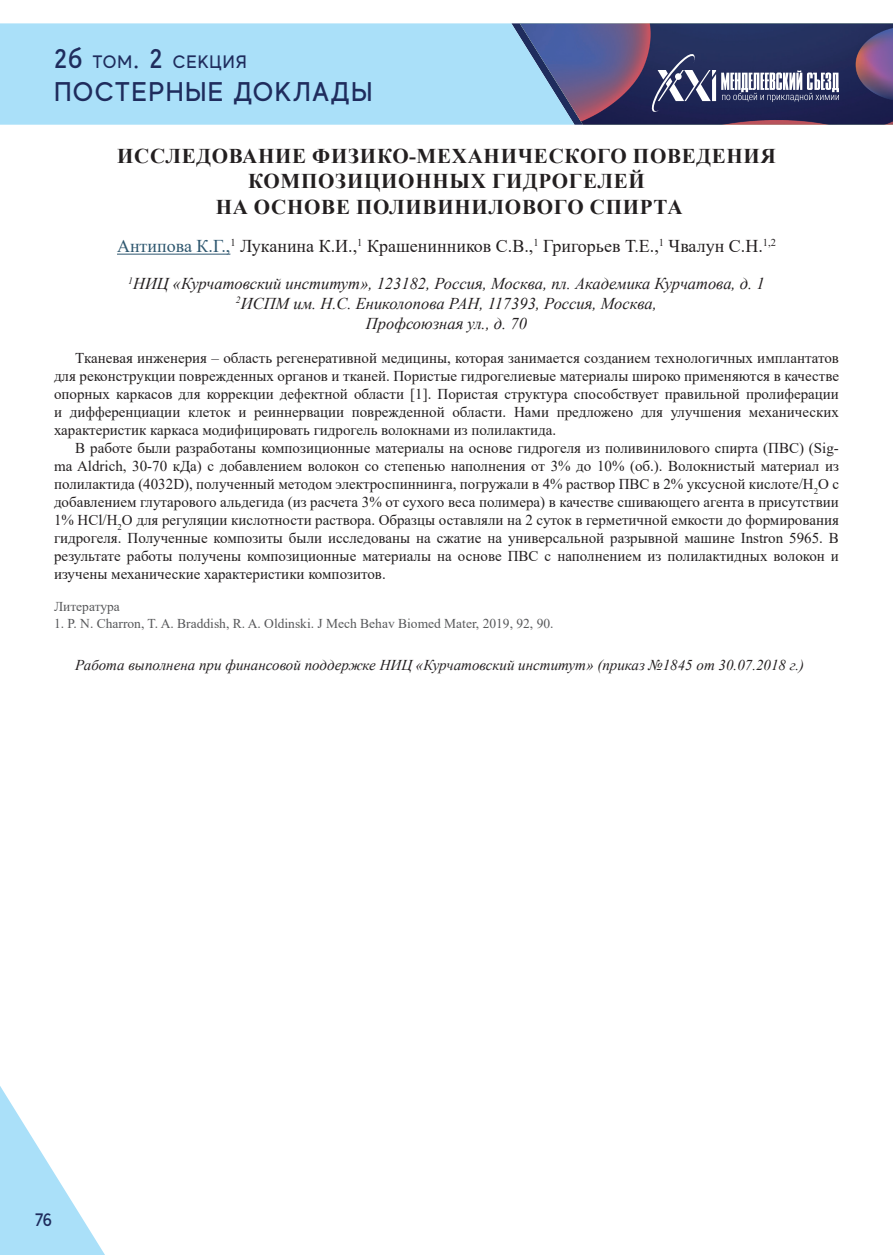
<style>
.page{position:relative;width:893px;height:1255px;background:#fff}
.page>*{position:absolute;margin:0;border:0;box-sizing:border-box;transform-origin:0 0}
.t1{font:500 27px "MADE Evolve Sans";letter-spacing:.05em;color:#1f2c5d}
.t2{font:700 21px/25.2px "Times New Roman";letter-spacing:.035em;color:#231f20;text-align:center}
.t3{font:18px "Times New Roman";color:#231f20}
.t4{font:500 18px "MADE Evolve Sans";letter-spacing:.05em;color:#1f2c5d}
.t5{font:italic 16.5px/19.8px "Times New Roman";color:#231f20;text-align:center}
.t6{font:15px/18px "Times New Roman";color:#231f20;text-align:justify}
.t7{font:italic 15px "Times New Roman";color:#231f20}
.t8{font:13.5px "Times New Roman";color:#57585a}
.s1{font-size:27px}
.s2{color:#2e576f}
</style>
<div class="page">
<div style="left:0;top:23px;width:511px;height:102px;background:#aae0f9"></div>
<svg style="left:0;top:1086px;width:105px;height:168px"></svg>
<svg style="left:511px;top:23px;width:382px;height:102px;background:#51557f"></svg>
<hr style="left:117px;top:254px;width:113px;height:1px;background:#2e576f">
<p class="t4" style="left:54px;top:51px;width:194px"><span class="s1">2б</span> ТОМ<span class="s1">. 2</span> СЕКЦИЯ</p>
<h1 class="t1" style="left:54px;top:74px;width:320px">ПОСТЕРНЫЕ ДОКЛАДЫ</h1>
<h2 class="t2" style="left:117px;top:143px;width:660px">ИССЛЕДОВАНИЕ ФИЗИКО-МЕХАНИЧЕСКОГО ПОВЕДЕНИЯ<br>КОМПОЗИЦИОННЫХ ГИДРОГЕЛЕЙ<br>НА ОСНОВЕ ПОЛИВИНИЛОВОГО СПИРТА</h2>
<p class="t3" style="left:117px;top:233px;width:660px"><span class="s2">Антипова К.Г.,</span><sup>1</sup> Луканина К.И.,<sup>1</sup> Крашенинников С.В.,<sup>1</sup> Григорьев Т.Е.,<sup>1</sup> Чвалун С.Н.<sup>1,2</sup></p>
<p class="t5" style="left:128px;top:273px;width:638px"><sup>1</sup>НИЦ «Курчатовский институт», 123182, Россия, Москва, пл. Академика Курчатова, д. 1<br><sup>2</sup>ИСПМ им. Н.С. Ениколопова РАН, 117393, Россия, Москва,<br>Профсоюзная ул., д. 70</p>
<p class="t6" style="left:54px;top:348px;width:786px;text-indent:21px">Тканевая инженерия – область регенеративной медицины, которая занимается созданием технологичных имплантатов для реконструкции поврежденных органов и тканей. Пористые гидрогелиевые материалы широко применяются в качестве опорных каркасов для коррекции дефектной области [1]. Пористая структура способствует правильной пролиферации и дифференциации клеток и реиннервации поврежденной области. Нами предложено для улучшения механических характеристик каркаса модифицировать гидрогель волокнами из полилактида.</p>
<p class="t6" style="left:54px;top:438px;width:786px;text-indent:21px">В работе были разработаны композиционные материалы на основе гидрогеля из поливинилового спирта (ПВС) (Sig&shy;ma Aldrich, 30-70 кДа) с добавлением волокон со степенью наполнения от 3% до 10% (об.). Волокнистый материал из полилактида (4032D), полученный методом электроспиннинга, погружали в 4% раствор ПВС в 2% уксусной кислоте/H<sub>2</sub>O с добавлением глутарового альдегида (из расчета 3% от сухого веса полимера) в качестве сшивающего агента в присутствии 1% HCl/H<sub>2</sub>O для регуляции кислотности раствора. Образцы оставляли на 2 суток в герметичной емкости до формирования гидрогеля. Полученные композиты были исследованы на сжатие на универсальной разрывной машине Instron 5965. В результате работы получены композиционные материалы на основе ПВС с наполнением из полилактидных волокон и изучены механические характеристики композитов.</p>
<p class="t8" style="left:54px;top:597px;width:67px">Литература</p>
<p class="t8" style="left:54px;top:613px;width:501px">1. P. N. Charron, T. A. Braddish, R. A. Oldinski. J Mech Behav Biomed Mater, 2019, 92, 90.</p>
<p class="t7" style="left:75px;top:655px;width:730px">Работа выполнена при финансовой поддержке НИЦ «Курчатовский институт» (приказ №1845 от 30.07.2018 г.)</p>
<p class="t4" style="left:35px;top:1208px;width:18px">76</p>
</div>
